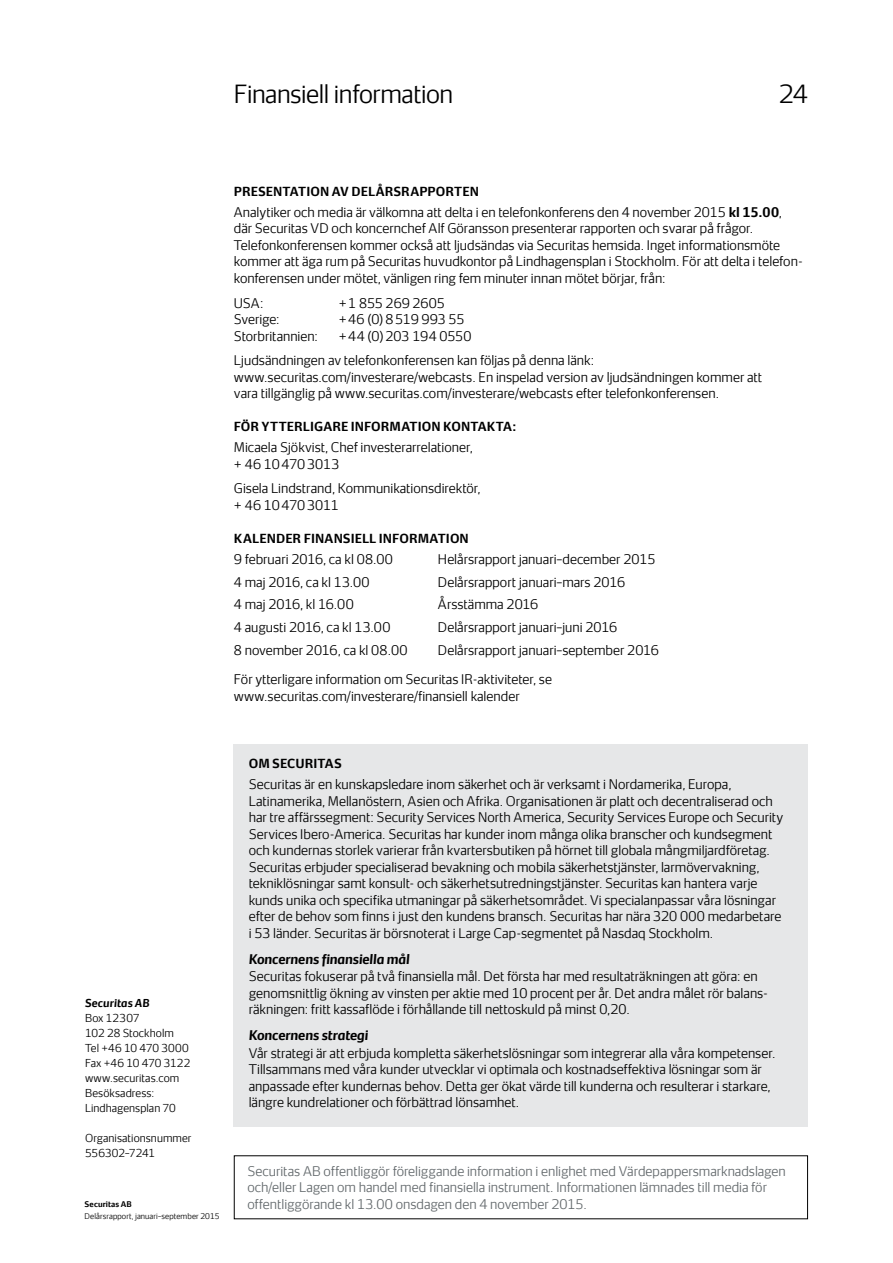
<style>
.page{position:relative;width:893px;height:1263px;background:#fff}
.page>*{position:absolute;margin:0;border:0;box-sizing:border-box;transform-origin:0 0}
.t1{font:24px "Securitas Sans TT";letter-spacing:-.02em;color:#000}
.t2{font:12.75px/16.5px "Securitas Sans TT";color:#000}
.t3{font:12.75px/16.5px "Securitas Sans TT";color:#646a6d}
.t4{font:italic 700 12.75px "Securitas Sans TT";letter-spacing:-.01em;color:#000}
.t5{font:700 12px "Securitas Sans TT";letter-spacing:.005em;color:#000}
.t6{font:10.5px/15px "Securitas Sans TT";letter-spacing:.01em;color:#000}
.t7{font:italic 700 10.5px "Securitas Sans TT";letter-spacing:.01em;color:#000}
.t8{font:7.5px "Securitas Sans TT";letter-spacing:.015em;color:#000}
.t9{font:700 7.5px "Securitas Sans TT";letter-spacing:.01em;color:#000}
.s1{font-weight:700}
</style>
<div class="page">
<div style="left:234px;top:744px;width:574px;height:383px;background:#e6e7e8"></div>
<h1 class="t1" style="left:234px;top:74px;width:221px">Finansiell information</h1>
<h1 class="t1" style="left:779px;top:74px;width:31px">24</h1>
<p class="t5" style="left:234px;top:181px;width:127px">PRESENTATION AV DEL</p>
<p class="t5" style="left:376px;top:181px;width:105px">ÅRSRAPPORTEN</p>
<p class="t2" style="left:234px;top:202px;width:570px">Analytiker och media är välkomna att delta i en telefonkonferens den 4 november 2015 <span class="s1">KL 15.00</span>, där Securitas VD och koncernchef Alf Göransson presenterar rapporten och svarar på frågor.<br>Telefonkonferensen kommer också att ljudsändas via Securitas hemsida. Inget informationsmöte kommer att äga rum på Securitas huvudkontor på Lindhagensplan i Stockholm. För att delta i telefon&shy;konferensen under mötet, vänligen ring fem minuter innan mötet börjar, från:</p>
<p class="t2" style="left:234px;top:293px;width:31px">USA:</p>
<p class="t2" style="left:339px;top:293px;width:107px">+1 855 269 2605</p>
<p class="t2" style="left:234px;top:310px;width:47px">Sverige:</p>
<p class="t2" style="left:339px;top:310px;width:127px">+46 (0)8519 993 55</p>
<p class="t2" style="left:234px;top:326px;width:85px">Storbritannien:</p>
<p class="t2" style="left:234px;top:322px;width:362px;line-height:24.8px;text-indent:105px">+44 (0)203 194 0550<br>Ljudsändningen av telefonkonferensen kan följas på denna länk:</p>
<p class="t2" style="left:234px;top:367px;width:530px">www.securitas.com/investerare/webcasts. En inspelad version av ljudsändningen kommer att vara tillgänglig på www.securitas.com/investerare/webcasts efter telefonkonferensen.</p>
<p class="t5" style="left:234px;top:416px;width:284px">FÖR YTTERLIGARE INFORMATION KONTAKTA:</p>
<p class="t2" style="left:234px;top:438px;width:240px">Micaela Sjökvist, Chef investerarrelationer, + 46 104703013</p>
<p class="t2" style="left:234px;top:479px;width:248px">Gisela Lindstrand, Kommunikationsdirektör, + 46 104703011</p>
<p class="t5" style="left:234px;top:528px;width:78px">KALENDER FINANSI</p>
<p class="t5" style="left:355px;top:528px;width:33px">ELL INFOR</p>
<p class="t5" style="left:418px;top:528px;width:37px">MATION</p>
<p class="t2" style="left:234px;top:549px;width:161px">9 februari 2016, ca kl 08.00</p>
<p class="t2" style="left:438px;top:549px;width:219px">Helårsrapport januari–december 2015</p>
<p class="t2" style="left:234px;top:572px;width:137px">4 maj 2016, ca kl 13.00</p>
<p class="t2" style="left:438px;top:572px;width:189px">Delårsrapport januari–mars 2016</p>
<p class="t2" style="left:234px;top:595px;width:121px">4 maj 2016, kl 16.00</p>
<p class="t2" style="left:438px;top:595px;width:102px">Årsstämma 2016</p>
<p class="t2" style="left:234px;top:618px;width:158px">4 augusti 2016, ca kl 13.00</p>
<p class="t2" style="left:438px;top:618px;width:181px">Delårsrapport januari–juni 2016</p>
<p class="t2" style="left:234px;top:641px;width:175px">8 november 2016, ca kl 08.00</p>
<p class="t2" style="left:438px;top:641px;width:223px">Delårsrapport januari–september 2016</p>
<p class="t2" style="left:234px;top:670px;width:320px">För ytterligare information om Securitas IR-aktiviteter, se www.securitas.com/investerare/finansiell kalender</p>
<p class="t7" style="left:85px;top:993px;width:66px">Securitas AB</p>
<p class="t6" style="left:85px;top:1009px;width:107px">Box 12307<br>102 28 Stockholm<br>Tel +46 10 470 3000<br>Fax +46 10 470 3122 www.securitas.com<br>Besöksadress:<br>Lindhagensplan 70</p>
<p class="t6" style="left:85px;top:1129px;width:108px">Organisationsnummer<br>556302–7241</p>
<p class="t9" style="left:85px;top:1198px;width:49px">SECURITAS AB</p>
<p class="t8" style="left:85px;top:1210px;width:136px">Delårsrapport, januari–september 2015</p>
<p class="t5" style="left:249px;top:753px;width:95px">OM SECURITAS</p>
<p class="t2" style="left:249px;top:774px;width:536px">Securitas är en kunskapsledare inom säkerhet och är verksamt i Nordamerika, Europa, Latinamerika, Mellanöstern, Asien och Afrika. Organisationen är platt och decentraliserad och har tre affärssegment: Security Services North America, Security Services Europe och Security Services Ibero-America. Securitas har kunder inom många olika branscher och kundsegment och kundernas storlek varierar från kvartersbutiken på hörnet till globala mångmiljardföretag.<br>Securitas erbjuder specialiserad bevakning och mobila säkerhetstjänster, larmövervakning, tekniklösningar samt konsult- och säkerhetsutredningstjänster. Securitas kan hantera varje kunds unika och specifika utmaningar på säkerhetsområdet. Vi specialanpassar våra lösningar efter de behov som finns i just den kundens bransch. Securitas har nära 320 000 medarbetare i 53 länder. Securitas är börsnoterat i Large Cap-segmentet på Nasdaq Stockholm.</p>
<p class="t4" style="left:249px;top:948px;width:163px">Koncernens finansiella mål</p>
<p class="t2" style="left:249px;top:966px;width:519px">Securitas fokuserar på två finansiella mål. Det första har med resultaträkningen att göra: en genomsnittlig ökning av vinsten per aktie med 10 procent per år. Det andra målet rör balans&shy;räkningen: fritt kassaflöde i förhållande till nettoskuld på minst 0,20.</p>
<p class="t4" style="left:249px;top:1024px;width:121px">Koncernens strategi</p>
<p class="t2" style="left:249px;top:1043px;width:528px">Vår strategi är att erbjuda kompletta säkerhetslösningar som integrerar alla våra kompetenser.<br>Tillsammans med våra kunder utvecklar vi optimala och kostnadseffektiva lösningar som är anpassade efter kundernas behov. Detta ger ökat värde till kunderna och resulterar i starkare, längre kundrelationer och förbättrad lönsamhet.</p>
<p class="t3" style="left:247px;top:1161px;width:540px">Securitas AB offentliggör föreliggande information i enlighet med Värdepappersmarknadslagen och/eller Lagen om handel med finansiella instrument. Informationen lämnades till media för offentliggörande kl 13.00 onsdagen den 4 november 2015.</p>
</div>
